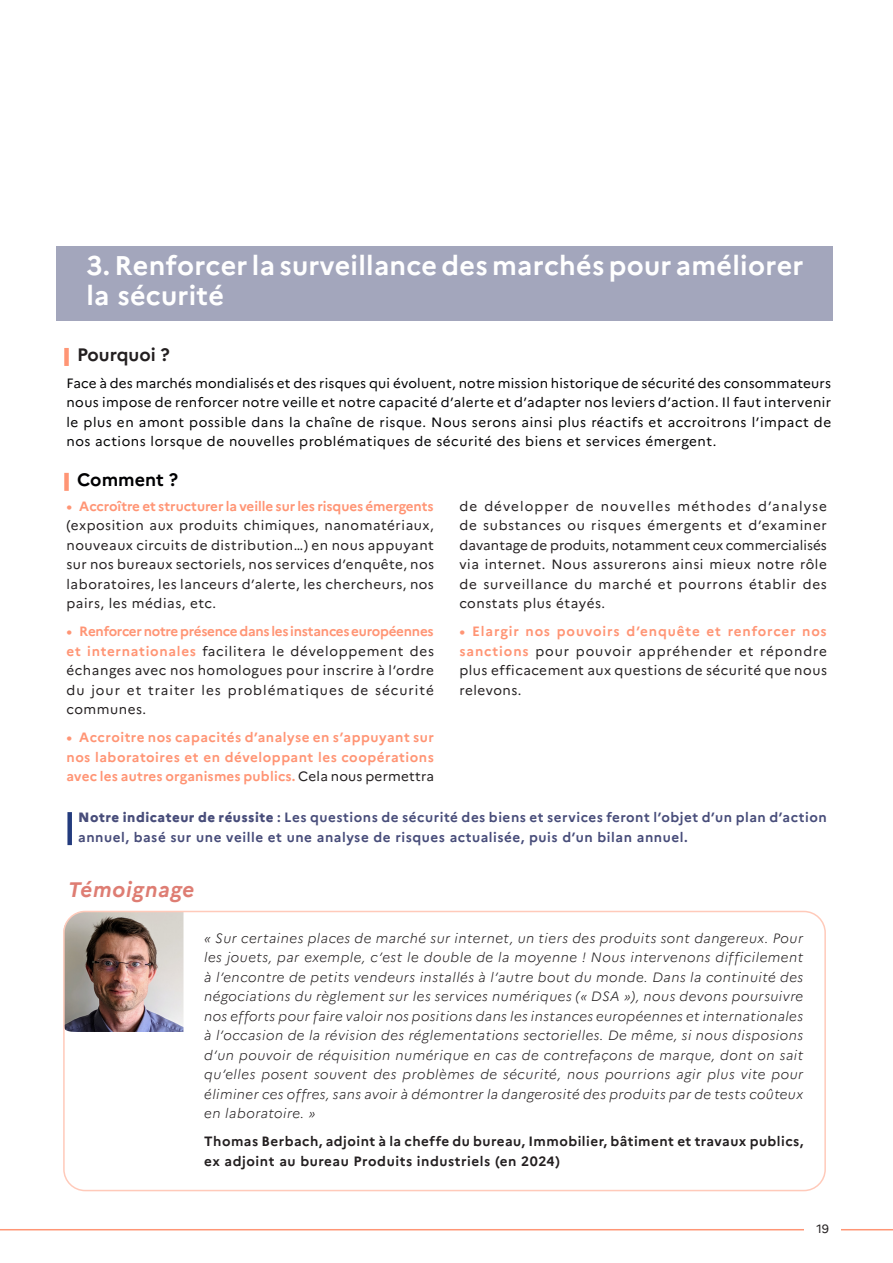
<style>
.page{position:relative;width:893px;height:1263px;background:#fff}
.page>*{position:absolute;margin:0;border:0;box-sizing:border-box;transform-origin:0 0}
.titre_partie_1_2_3_4{font:700 27px/30px "Marianne";letter-spacing:.01em;color:#fff}
.témoignage{font:italic 700 21px "Marianne";letter-spacing:.04em;color:#de7d73}
.pourquoi___comment{font:700 18px "Marianne";color:#231f20}
.pourquoi___comment-2{font:700 18px "Marianne";color:#000002}
.t1{font:13.5px/19.5px "Marianne";letter-spacing:.04em;color:#231f20;text-align:justify}
.citation_texte{font:italic 300 13.5px/19.5px "Marianne";letter-spacing:.035em;color:#231f20;text-align:justify}
.texte{font:13.5px/19.5px "Marianne";letter-spacing:.04em;color:#000002;text-align:justify}
.nous{font:700 13.5px/19.5px "Marianne";letter-spacing:.04em;color:#484d7a}
.t2{font:700 13.5px/19.5px "Marianne";letter-spacing:.015em;color:#ff9575;text-align:justify}
.citation_texte-2{font:700 13.5px/19.5px "Marianne";letter-spacing:.035em;color:#231f20}
.t3{font:12px "Marianne";color:#231f20}
.s1{font-weight:700;color:#ff9575}
.s2{font-weight:400;color:#231f20}
.s3{font-weight:800}
</style>
<div class="page">
<hr style="left:0;top:1229px;width:893px;height:1px;background:#ff9575">
<div style="left:805px;top:1212px;width:36px;height:34px;background:#fff"></div>
<div style="left:67px;top:812px;width:5px;height:33px;background:#233b7d"></div>
<div style="left:57px;top:247px;width:776px;height:74px;background:#a3a6bc"></div>
<div style="left:64px;top:473px;width:5px;height:18px;background:#ff9575"></div>
<div style="left:64px;top:348px;width:5px;height:18px;background:#ff9575"></div>
<img style="left:66px;top:911px;width:117px;height:121px">
<div style="left:63px;top:911px;width:763px;height:280px;border:2px solid #ffcaba;border-radius:21px"></div>
<p class="titre_partie_1_2_3_4" style="left:86px;top:251px;width:718px">3. Renforcer la surveillance des marchés pour améliorer la sécurité</p>
<p class="pourquoi___comment" style="left:77px;top:344px;width:94px">Pourquoi ?</p>
<p class="texte" style="left:67px;top:373px;width:766px">Face à des marchés mondialisés et des risques qui évoluent, notre mission historique de sécurité des consommateurs nous impose de renforcer notre veille et notre capacité d’alerte et d’adapter nos leviers d’action. Il faut intervenir le plus en amont possible dans la chaîne de risque. Nous serons ainsi plus réactifs et accroitrons l’impact de nos actions lorsque de nouvelles problématiques de sécurité des biens et services émergent.</p>
<p class="pourquoi___comment-2" style="left:77px;top:469px;width:102px">Comment ?</p>
<p class="t1" style="left:67px;top:496px;width:369px"><span class="s1">• Accroître et structurer la veille sur les risques émergents </span>(exposition aux produits chimiques, nanomatériaux, nouveaux circuits de distribution…) en nous appuyant sur nos bureaux sectoriels, nos services d’enquête, nos laboratoires, les lanceurs d’alerte, les chercheurs, nos pairs, les médias, etc.</p>
<p class="t1" style="left:67px;top:622px;width:369px"><span class="s1">• Renforcer notre présence dans les instances européennes et internationales</span> facilitera le développement des échanges avec nos homologues pour inscrire à l’ordre du jour et traiter les problématiques de sécurité communes.</p>
<p class="t2" style="left:67px;top:728px;width:369px">• Accroitre nos capacités d’analyse en s’appuyant sur nos laboratoires et en développant les coopérations avec les autres organismes publics. <span class="s2">Cela nous permettra</span></p>
<p class="t1" style="left:459px;top:496px;width:369px">de développer de nouvelles méthodes d’analyse de substances ou risques émergents et d’examiner davantage de produits, notamment ceux commercialisés via internet. Nous assurerons ainsi mieux notre rôle de surveillance du marché et pourrons établir des constats plus étayés.</p>
<p class="t1" style="left:459px;top:622px;width:369px"><span class="s1">• Elargir nos pouvoirs d’enquête et renforcer nos sanctions</span> pour pouvoir appréhender et répondre plus efficacement aux questions de sécurité que nous relevons.</p>
<p class="nous" style="left:78px;top:808px;width:750px"><span class="s3">Notre indicateur de réussite</span> : Les questions de sécurité des biens et services feront l’objet d’un plan d’action annuel, basé sur une veille et une analyse de risques actualisée, puis d’un bilan annuel.</p>
<p class="témoignage" style="left:68px;top:873px;width:128px">Témoignage</p>
<p class="citation_texte" style="left:204px;top:927px;width:601px">« Sur certaines places de marché sur internet, un tiers des produits sont dangereux. Pour les jouets, par exemple, c’est le double de la moyenne ! Nous intervenons difficilement à l’encontre de petits vendeurs installés à l’autre bout du monde. Dans la continuité des négociations du règlement sur les services numériques (« DSA »), nous devons poursuivre nos efforts pour faire valoir nos positions dans les instances européennes et internationales à l’occasion de la révision des réglementations sectorielles. De même, si nous disposions d’un pouvoir de réquisition numérique en cas de contrefaçons de marque, dont on sait qu’elles posent souvent des problèmes de sécurité, nous pourrions agir plus vite pour éliminer ces offres, sans avoir à démontrer la dangerosité des produits par de tests coûteux en laboratoire. »</p>
<p class="citation_texte-2" style="left:204px;top:1132px;width:601px">Thomas Berbach, adjoint à la cheffe du bureau, Immobilier, bâtiment et travaux publics, ex adjoint au bureau Produits industriels (en 2024)</p>
<p class="t3" style="left:816px;top:1222px;width:14px">19</p>
</div>
